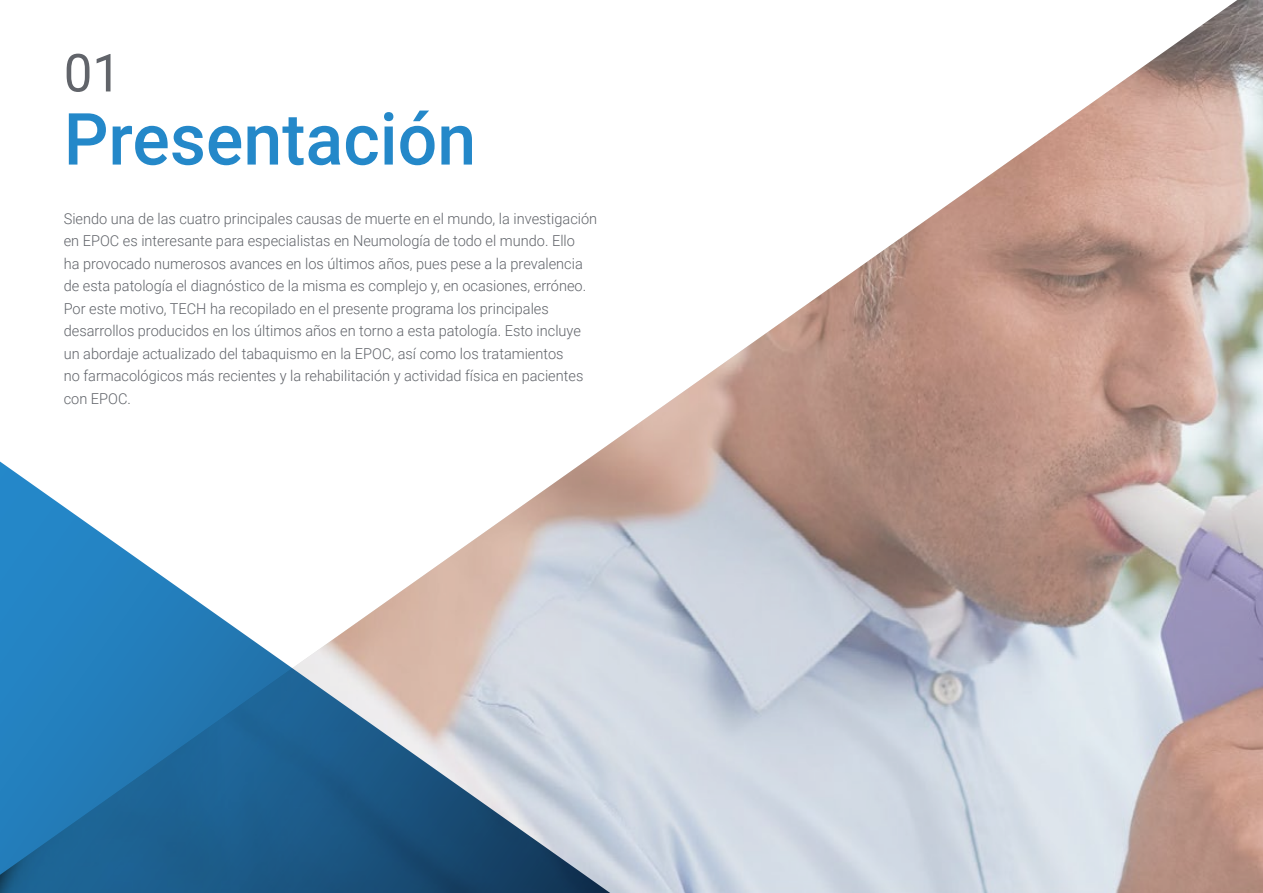
<style>
.page{position:relative;width:1263px;height:893px;background:#fff}
.page>*{position:absolute;margin:0;border:0;box-sizing:border-box;transform-origin:0 0}
.t1{font:500 72px "Roboto";color:#2488c9}
.t2{font:52.5px "Roboto";color:#61646a}
.t3{font:300 15px/22.5px "Roboto";color:#61646a}
</style>
<div class="page">
<img style="left:607px;top:0;width:656px;height:893px">
<svg style="left:0;top:446px;width:640px;height:447px"></svg>
<h2 class="t2" style="left:64px;top:36px;width:59px">01</h2>
<h1 class="t1" style="left:64px;top:89px;width:414px">Presentación</h1>
<p class="t3" style="left:64px;top:207px;width:535px">Siendo una de las cuatro principales causas de muerte en el mundo, la investigación en EPOC es interesante para especialistas en Neumología de todo el mundo. Ello<br>ha provocado numerosos avances en los últimos años, pues pese a la prevalencia de esta patología el diagnóstico de la misma es complejo y, en ocasiones, erróneo.<br>Por este motivo, TECH ha recopilado en el presente programa los principales desarrollos producidos en los últimos años en torno a esta patología. Esto incluye un abordaje actualizado del tabaquismo en la EPOC, así como los tratamientos<br>no farmacológicos más recientes y la rehabilitación y actividad física en pacientes con EPOC.</p>
</div>
